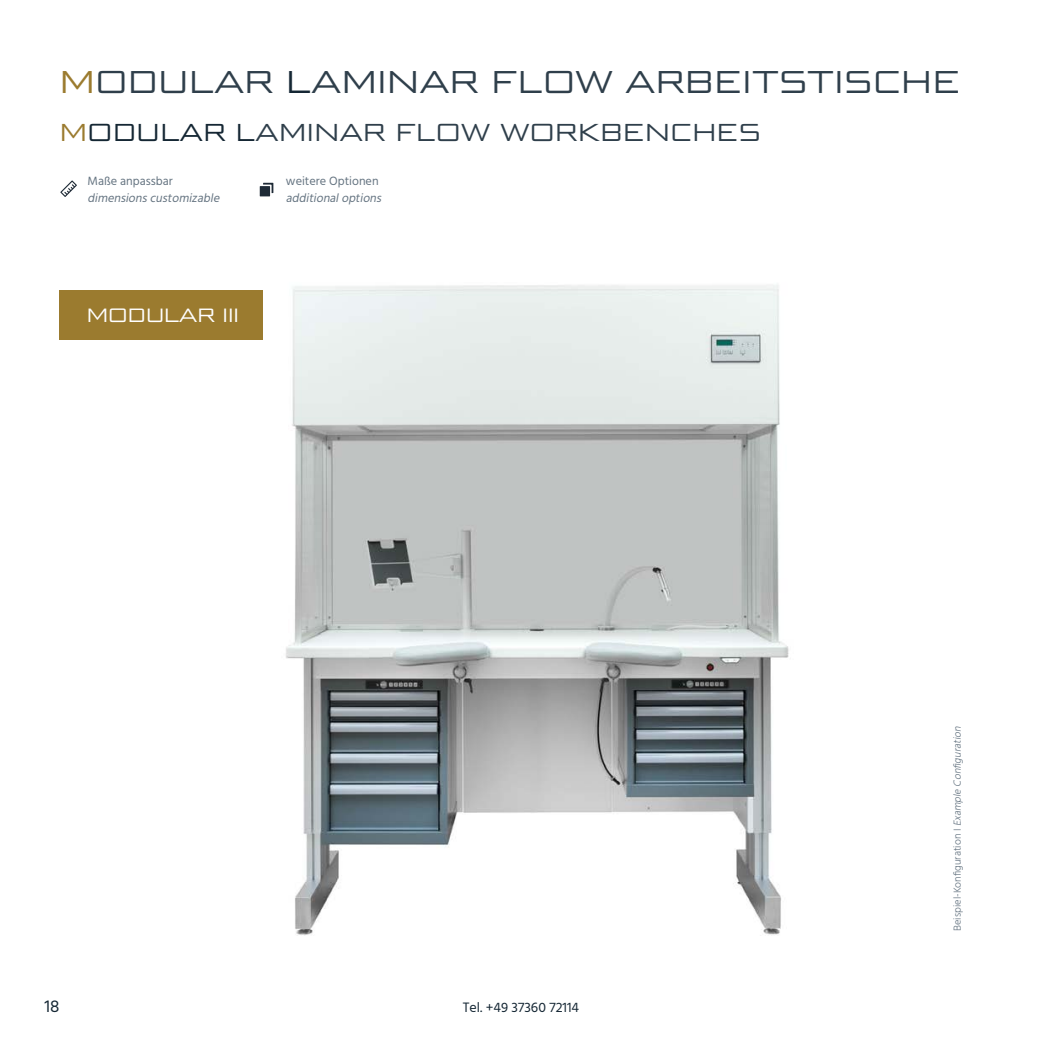
<style>
.page{position:relative;width:1042px;height:1042px;background:#fff}
.page>*{position:absolute;margin:0;border:0;box-sizing:border-box;transform-origin:0 0}
.t1{font:31.5px "Bunken Tech Sans Std Wide";letter-spacing:.02em;color:#2f3f4b}
.t2{font:24.5px "Bunken Tech Sans Std Wide";letter-spacing:.02em;color:#2f3f4b}
.t3{font:19.25px "Bunken Tech Sans Std Wide";color:#fff}
.t4{font:17.5px "Hind";color:#152734}
.t5{font:14px "Hind";color:#152734}
.t6{font:italic 12.25px "Hind";color:#657481}
.t7{font:12.25px "Hind";color:#657481}
.t8{font:300 10.5px "Hind";color:#657481}
.s1{color:#9b7b2f}
.s2{color:#152734}
.s3{font-style:italic}
</style>
<div class="page">
<img style="left:286px;top:285px;width:503px;height:651px">
<svg style="left:263px;top:183px;width:10px;height:10px"></svg>
<div style="left:260px;top:186px;width:10px;height:10px;background:#1e2a36"></div>
<svg style="left:60px;top:180px;width:17px;height:17px"></svg>
<div style="left:60px;top:290px;width:203px;height:50px;background:#9b7b2f"></div>
<h1 class="t1" style="left:60px;top:63px;width:902px"><span class="s1">M</span>ODULAR <span class="s2">L</span>AMINAR FLOW ARBEITSTISCHE</h1>
<h2 class="t2" style="left:60px;top:118px;width:703px"><span class="s1">M</span><span class="s2">ODULAR L</span>AMINAR FLOW WORKBENCHES</h2>
<p class="t7" style="left:88px;top:173px;width:87px">Maße anpassbar</p>
<p class="t6" style="left:88px;top:190px;width:136px">dimensionscustomizable</p>
<h3 class="t3" style="left:87px;top:303px;width:154px">MODULAR III</h3>
<p class="t7" style="left:286px;top:173px;width:94px">weitere Optionen</p>
<p class="t6" style="left:286px;top:190px;width:100px">additionaloptions</p>
<h3 class="t4" style="left:44px;top:994px;width:17px">18</h3>
<h3 class="t5" style="left:463px;top:998px;width:118px">Tel. +49 37360 72114</h3>
<p class="t8" style="left:950px;top:931px;width:209px;rotate:-90deg">Beispiel-Konfiguration I <span class="s3">Example Configuration</span></p>
</div>
